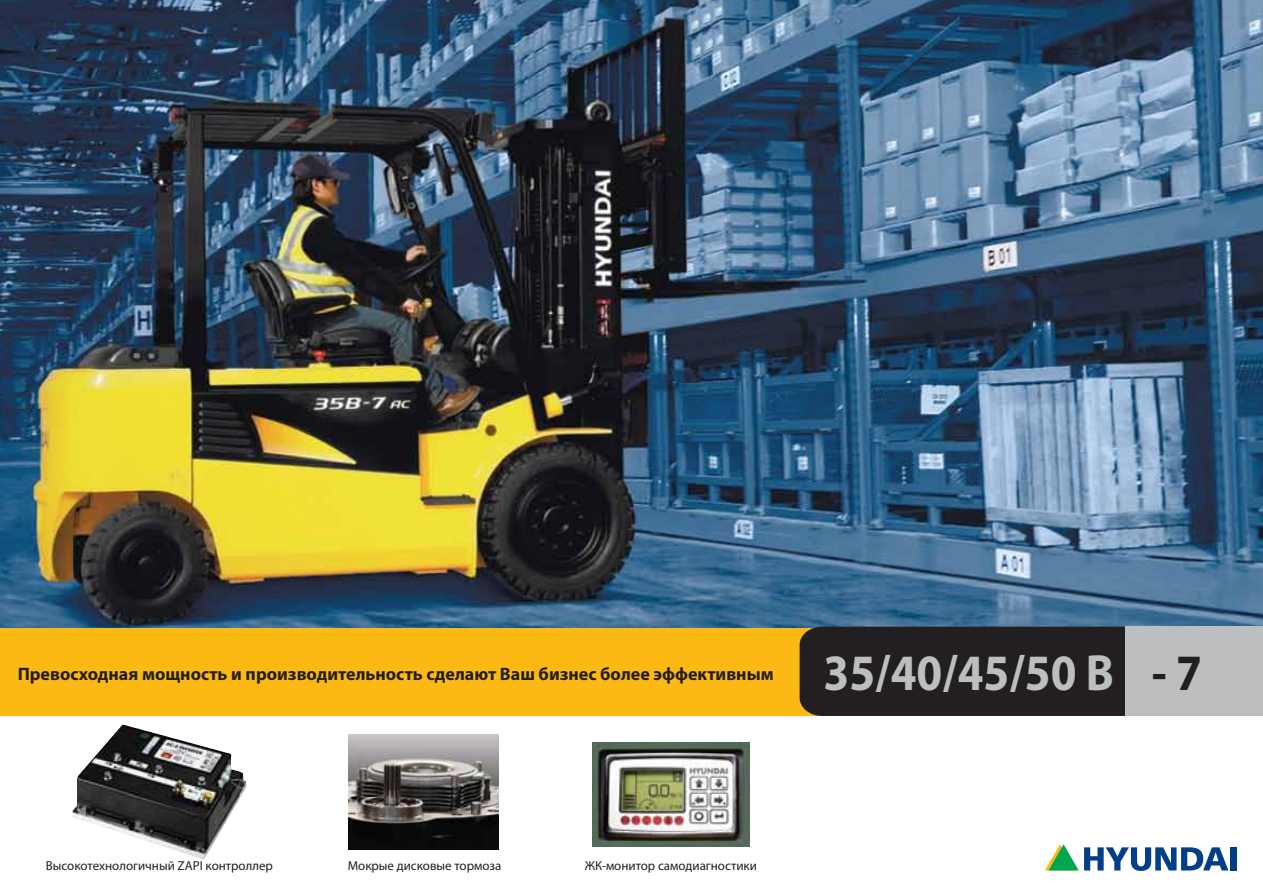
<style>
.page{position:relative;width:1263px;height:893px;background:#fff}
.page>*{position:absolute;margin:0;border:0;box-sizing:border-box;transform-origin:0 0}
.t1{font:700 51.15px "Myriad Pro";color:#bcbec0;scale:.91 1}
.t2{font:700 18px "Myriad Pro";color:#231f20}
.t3{font:13.05px "Myriad Pro";color:#231f20}
.s1{color:#231f20}
</style>
<div class="page">
<img style="left:0;top:0;width:1263px;height:628px">
<div style="left:1231px;top:847px;width:6px;height:23px;background:#023f88"></div>
<svg style="left:1045px;top:844px;width:183px;height:27px"></svg>
<div style="left:0;top:628px;width:1263px;height:88px;background:#fdb913"></div>
<div style="left:800px;top:627px;width:325px;height:89px;background:#231f20"></div>
<div style="left:1125px;top:626px;width:138px;height:90px;background:#bcbec0"></div>
<img style="left:348px;top:735px;width:150px;height:114px">
<img style="left:593px;top:742px;width:156px;height:104px">
<img style="left:72px;top:724px;width:174px;height:135px">
<p class="t2" style="left:18px;top:663px;width:757px">Превосходная мощность и производительность сделают Ваш бизнес более эффективным</p>
<p class="t1" style="left:823px;top:639px;width:417px">35/40/45/50 В <span class="s1">- 7</span></p>
<p class="t3" style="left:46px;top:858px;width:229px">Высокотехнологичный ZAPI контроллер</p>
<p class="t3" style="left:348px;top:858px;width:155px">Мокрые дисковые тормоза</p>
<p class="t3" style="left:585px;top:858px;width:174px">ЖК-монитор самодиагностики</p>
</div>
